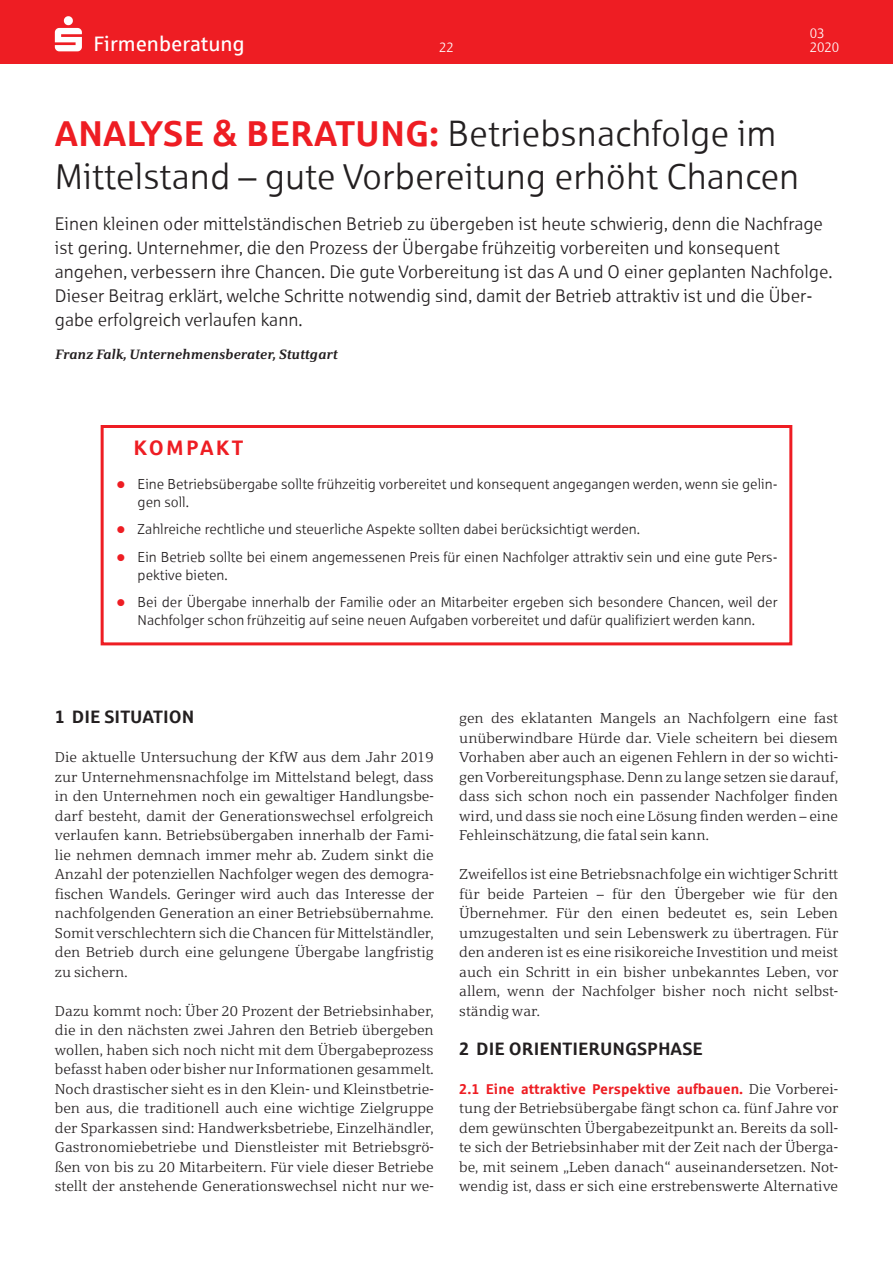
<style>
.page{position:relative;width:893px;height:1263px;background:#fff}
.page>*{position:absolute;margin:0;border:0;box-sizing:border-box;transform-origin:0 0}
.t1{font:36px/43.5px "Sparkasse Lt";color:#231f20}
.t2{font:700 21px "Sparkasse Rg";letter-spacing:.1em;color:#ee1d23}
.t3{font:20.85px "Sparkasse Rg";color:#fff}
.t4{font:18px/24px "Sparkasse Lt";color:#231f20}
.t5{font:700 18px "Sparkasse Rg";color:#231f20}
.t6{font:14.25px/19.5px "Sparkasse Serif Lt";color:#231f20;text-align:justify}
.t7{font:14.25px/27.6px "Sparkasse Lt";color:#231f20}
.t8{font:700 14.25px "Sparkasse Rg";color:#ee1d23}
.t9{font:13.65px/13.5px "Sparkasse Lt";letter-spacing:-.005em;color:#fff}
.t10{font:italic 700 13.5px "Sparkasse Serif";color:#231f20}
.t11{font:13.5px "Sparkasse Lt";color:#fff}
.s1{font-family:"Sparkasse Rg";font-weight:700;color:#ee1d23}
.s2{font-family:"Sparkasse Serif Lt";font-weight:400;color:#231f20}
</style>
<div class="page">
<div style="left:101px;top:425px;width:691px;height:220px;border:3px solid #ee1d23"></div>
<div style="left:0;top:0;width:893px;height:64px;background:#ee1d23"></div>
<svg style="left:55px;top:16px;width:27px;height:35px"></svg>
<h3 class="t3" style="left:94px;top:31px;width:153px">Firmenberatung</h3>
<p class="t11" style="left:439px;top:39px;width:16px">22</p>
<p class="t9" style="left:810px;top:26px;width:31px">03<br>2020</p>
<h1 class="t1" style="left:55px;top:111px;width:746px"><span class="s1">ANALYSE &amp; BERATUNG:</span> Betriebsnachfolge im<br>Mittelstand – gute Vorbereitung erhöht Chancen</h1>
<p class="t4" style="left:55px;top:212px;width:779px">Einen kleinen oder mittelständischen Betrieb zu übergeben ist heute schwierig, denn die Nachfrage ist gering. Unternehmer, die den Prozess der Übergabe frühzeitig vorbereiten und konsequent angehen, verbessern ihre Chancen. Die gute Vorbereitung ist das A und O einer geplanten Nachfolge.<br>Dieser Beitrag erklärt, welche Schritte notwendig sind, damit der Betrieb attraktiv ist und die Über&shy;gabe erfolgreich verlaufen kann.</p>
<p class="t10" style="left:55px;top:345px;width:284px">Franz Falk, Unternehmensberater, Stuttgart</p>
<h2 class="t2" style="left:133px;top:434px;width:111px">KOMPAKT</h2>
<p class="t7" style="left:138px;top:474px;width:641px;line-height:18px">Eine Betriebsübergabe sollte frühzeitig vorbereitet und konsequent angegangen werden, wenn sie gelin&shy;gen soll.</p>
<p class="t7" style="left:138px;top:515px;width:641px">Zahlreiche rechtliche und steuerliche Aspekte sollten dabei berücksichtigt werden.<br>Ein Betrieb sollte bei einem angemessenen Preis für einen Nachfolger attraktiv sein und eine gute Pers-</p>
<p class="t7" style="left:138px;top:561px;width:642px">pektive bieten.<br>Bei der Übergabe innerhalb der Familie oder an Mitarbeiter ergeben sich besondere Chancen, weil der</p>
<p class="t7" style="left:138px;top:606px;width:619px">Nachfolger schon frühzeitig auf seine neuen Aufgaben vorbereitet und dafür qualifiziert werden kann.</p>
<p class="t5" style="left:55px;top:706px;width:141px">1 DIE SITUATION</p>
<p class="t6" style="left:55px;top:747px;width:381px">Die aktuelle Untersuchung der KfW aus dem Jahr 2019 zur Unternehmensnachfolge im Mittelstand belegt, dass in den Unternehmen noch ein gewaltiger Handlungsbe&shy;darf besteht, damit der Generationswechsel erfolgreich verlaufen kann. Betriebsübergaben innerhalb der Fami&shy;lie nehmen demnach immer mehr ab. Zudem sinkt die Anzahl der potenziellen Nachfolger wegen des demogra&shy;fischen Wandels. Geringer wird auch das Interesse der nachfolgenden Generation an einer Betriebsübernahme.<br>Somit verschlechtern sich die Chancen für Mittelständler, den Betrieb durch eine gelungene Übergabe langfristig zu sichern.</p>
<p class="t6" style="left:55px;top:1001px;width:380px">Dazu kommt noch: Über 20 Prozent der Betriebsinhaber, die in den nächsten zwei Jahren den Betrieb übergeben wollen, haben sich noch nicht mit dem Übergabeprozess befasst haben oder bisher nur Informationen gesammelt.<br>Noch drastischer sieht es in den Klein- und Kleinstbetrie&shy;ben aus, die traditionell auch eine wichtige Zielgruppe der Sparkassen sind: Handwerksbetriebe, Einzelhändler, Gastronomiebetriebe und Dienstleister mit Betriebsgrö&shy;ßen von bis zu 20 Mitarbeitern. Für viele dieser Betriebe stellt der anstehende Generationswechsel nicht nur we-</p>
<p class="t6" style="left:459px;top:708px;width:380px">gen des eklatanten Mangels an Nachfolgern eine fast unüberwindbare Hürde dar. Viele scheitern bei diesem Vorhaben aber auch an eigenen Fehlern in der so wichti&shy;gen Vorbereitungsphase. Denn zu lange setzen sie darauf, dass sich schon noch ein passender Nachfolger finden wird, und dass sie noch eine Lösung finden werden – eine Fehleinschätzung, die fatal sein kann.</p>
<p class="t6" style="left:459px;top:864px;width:381px">Zweifellos ist eine Betriebsnachfolge ein wichtiger Schritt für beide Parteien – für den Übergeber wie für den Übernehmer. Für den einen bedeutet es, sein Leben umzugestalten und sein Lebenswerk zu übertragen. Für den anderen ist es eine risikoreiche Investition und meist auch ein Schritt in ein bisher unbekanntes Leben, vor allem, wenn der Nachfolger bisher noch nicht selbst&shy;ständig war.</p>
<p class="t5" style="left:459px;top:1037px;width:245px">2 DIE ORIENTIERUNGSPHASE</p>
<p class="t8" style="left:459px;top:1080px;width:380px">2.1 Eine attraktive Perspektive aufbauen. <span class="s2">Die Vorberei-</span></p>
<p class="t6" style="left:459px;top:1098px;width:381px">tung der Betriebsübergabe fängt schon ca. fünf Jahre vor dem gewünschten Übergabezeitpunkt an. Bereits da soll&shy;te sich der Betriebsinhaber mit der Zeit nach der Überga&shy;be, mit seinem „Leben danach“ auseinandersetzen. Not&shy;wendig ist, dass er sich eine erstrebenswerte Alternative</p>
</div>
